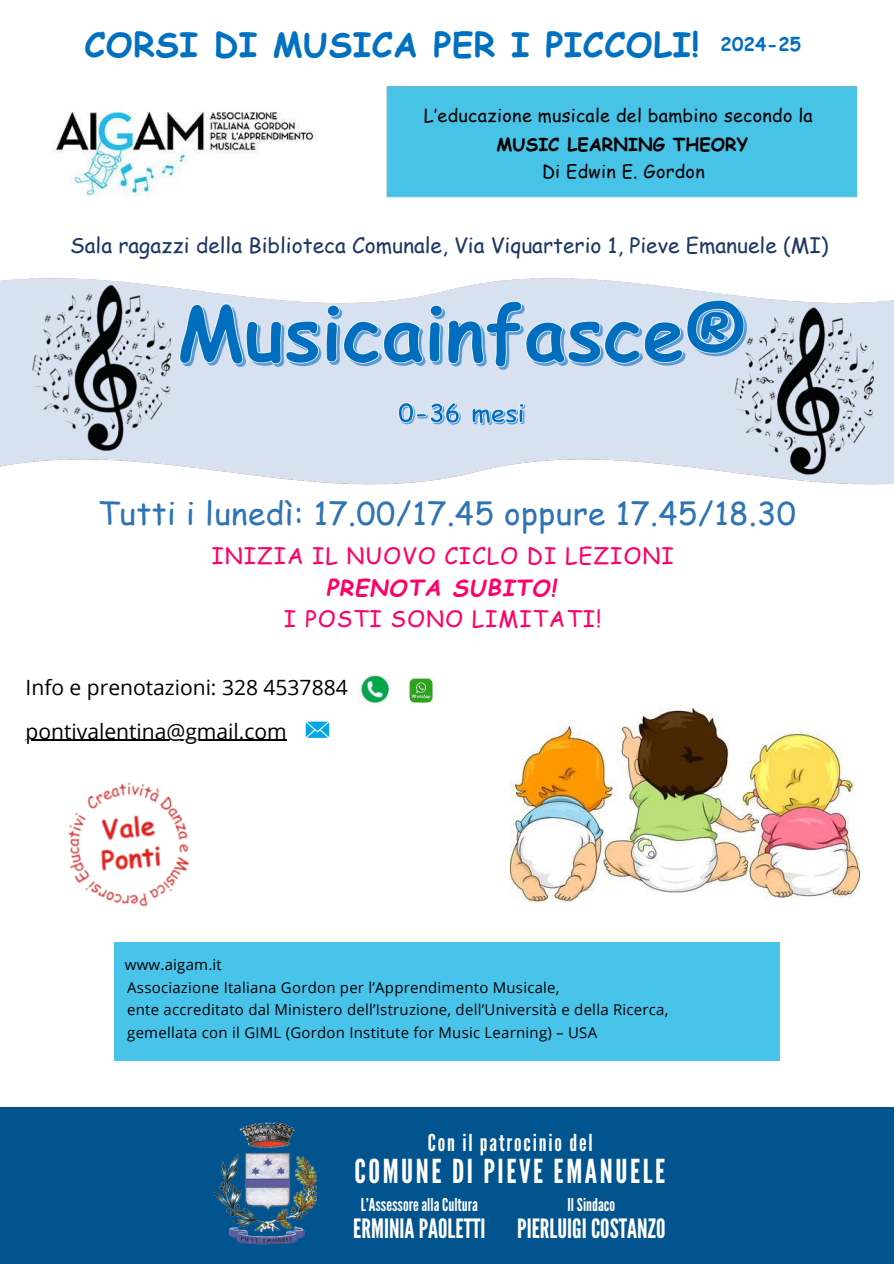
<style>
.page{position:relative;width:894px;height:1264px;background:#fff}
.page>*{position:absolute;margin:0;border:0;box-sizing:border-box;transform-origin:0 0}
.t1{font:700 33.75px "Comic Sans MS";letter-spacing:.015em;color:#0070c0}
.t2{font:33px "League Gothic";letter-spacing:.08em;color:#fff}
.t3{font:31.5px "Comic Sans MS";letter-spacing:.015em;color:#2e74b5}
.t4{font:26.55px "League Gothic";color:#fff}
.t5{font:23.4px "League Gothic";letter-spacing:.08em;color:#fff}
.t6{font:22.5px/31.5px "Comic Sans MS";letter-spacing:.045em;color:#f06;text-align:center}
.t7{font:21px "Comic Sans MS";color:#1f3864}
.t8{font:21px "Open Sans";color:#000}
.t9{font:700 18.45px "Comic Sans MS";letter-spacing:.015em;color:#0070c0}
.t10{font:18px "Comic Sans MS";letter-spacing:.015em;color:#000}
.t11{font:700 18px/27px "Comic Sans MS";letter-spacing:.005em;color:#000;text-align:center}
.t12{font:17.7px "League Gothic";color:#fff}
.t13{font:15px/22.5px "Open Sans";letter-spacing:.015em;color:#000}
.s1{font-weight:400}
.s2{font-weight:700;font-style:italic}
</style>
<div class="page">
<img style="left:0;top:86px;width:858px;height:655px">
<img style="left:53px;top:101px;width:272px;height:100px">
<img style="left:510px;top:708px;width:349px;height:193px">
<img style="left:9px;top:269px;width:884px;height:310px">
<img style="left:305px;top:721px;width:25px;height:17px">
<img style="left:360px;top:675px;width:30px;height:30px">
<img style="left:409px;top:678px;width:23px;height:24px">
<hr style="left:26px;top:740px;width:260px;height:1px;background:#000">
<img style="left:68px;top:782px;width:121px;height:125px">
<div style="left:0;top:1107px;width:893px;height:156px;background:#02548f"></div>
<img style="left:206px;top:1122px;width:112px;height:123px">
<div style="left:114px;top:942px;width:665px;height:118px;background:#48c3ea"></div>
<h4 class="t1" style="left:84px;top:20px;width:616px">CORSI DI MUSICA PER I PICCOLI!</h4>
<p class="t9" style="left:720px;top:31px;width:82px">2024-25</p>
<p class="t10" style="left:424px;top:103px;width:390px">L’educazione musicale del bambino secondo la</p>
<h2 class="t11" style="left:496px;top:130px;width:253px">MUSIC LEARNING THEORY<br><span class="s1">Di Edwin E. Gordon</span></h2>
<p class="t7" style="left:70px;top:230px;width:759px">Sala ragazzi della Biblioteca Comunale, Via Viquarterio 1, Pieve Emanuele (MI)</p>
<p class="t3" style="left:98px;top:490px;width:699px">Tutti i lunedì: 17.00/17.45 oppure 17.45/18.30</p>
<p class="t6" style="left:211px;top:539px;width:463px">INIZIA IL NUOVO CICLO DI LEZIONI<br><span class="s2">PRENOTA SUBITO!<br></span>I POSTI SONO LIMITATI!</p>
<h1 class="t8" style="left:26px;top:672px;width:323px">Info e prenotazioni: 328 4537884</h1>
<h5 class="t8" style="left:26px;top:716px;width:262px">pontivalentina@gmail.com</h5>
<p class="t13" style="left:125px;top:953px;width:98px">www.aigam.it</p>
<p class="t13" style="left:127px;top:975px;width:542px">Associazione Italiana Gordon per l’Apprendimento Musicale,<br>ente accreditato dal Ministero dell’Istruzione, dell’Università e della Ricerca, gemellata con il GIML (Gordon Institute for Music Learning) – USA</p>
<p class="t5" style="left:428px;top:1129px;width:166px">Con il patrocinio del</p>
<p class="t2" style="left:354px;top:1152px;width:312px">COMUNE DI PIEVE EMANUELE</p>
<p class="t12" style="left:361px;top:1193px;width:119px">L’AssessoreallaCultura</p>
<p class="t4" style="left:353px;top:1212px;width:134px">ERMINIAPAOLETTI</p>
<h6 class="t12" style="left:567px;top:1193px;width:49px">IlSindaco</h6>
<h6 class="t4" style="left:517px;top:1212px;width:150px">PIERLUIGI COSTANZO</h6>
</div>
